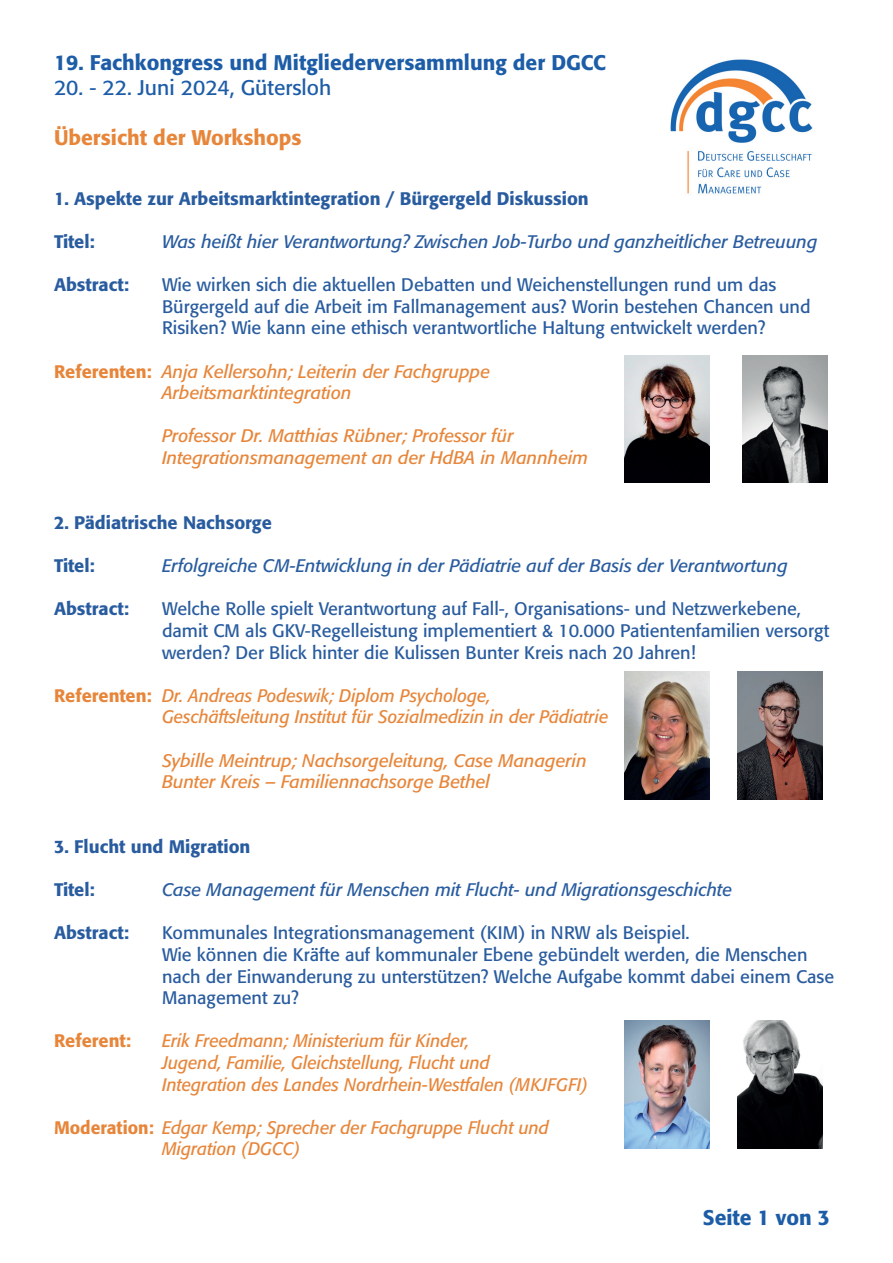
<style>
.page{position:relative;width:893px;height:1263px;background:#fff}
.page>*{position:absolute;margin:0;border:0;box-sizing:border-box;transform-origin:0 0}
.t1{font:500 21px "Formata";color:#1d5da7}
.t2{font:21px "Formata";color:#1d5da7}
.t3{font:500 21px "Formata";color:#e7863a}
.t4{font:18px/21.6px "Formata";color:#295c9f}
.t5{font:italic 18px/21.6px "Formata";color:#e7863a;scale:.96 1}
.t6{font:italic 18px/21.6px "Formata";color:#e7863a}
.t7{font:italic 18px "Formata";color:#295c9f}
.t8{font:500 18px "Formata";color:#295c9f}
.t9{font:500 18px "Formata";color:#e7863a}
.s1{font-weight:500;font-style:normal}
</style>
<div class="page">
<img style="left:670px;top:59px;width:143px;height:135px">
<img style="left:738px;top:1020px;width:85px;height:128px">
<img style="left:624px;top:1020px;width:85px;height:128px">
<img style="left:624px;top:355px;width:85px;height:128px">
<img style="left:738px;top:672px;width:85px;height:127px">
<img style="left:742px;top:355px;width:85px;height:128px">
<img style="left:624px;top:672px;width:85px;height:127px">
<p class="t1" style="left:54px;top:49px;width:553px">19. Fachkongress und Mitgliederversammlung der DGCC</p>
<p class="t2" style="left:54px;top:75px;width:279px">20. - 22. Juni 2024, Gütersloh</p>
<p class="t3" style="left:54px;top:125px;width:249px">Übersicht der Workshops</p>
<p class="t8" style="left:54px;top:187px;width:536px">1. Aspekte zur Arbeitsmarktintegration / Bürgergeld Diskussion</p>
<p class="t8" style="left:54px;top:231px;width:42px">Titel:</p>
<p class="t7" style="left:162px;top:231px;width:657px">Was heißt hier Verantwortung? Zwischen Job-Turbo und ganzheitlicher Betreuung</p>
<p class="t8" style="left:54px;top:274px;width:76px">Abstract:</p>
<p class="t4" style="left:162px;top:274px;width:650px">Wie wirken sich die aktuellen Debatten und Weichenstellungen rund um das<br>Bürgergeld auf die Arbeit im Fallmanagement aus? Worin bestehen Chancen und<br>Risiken? Wie kann eine ethisch verantwortliche Haltung entwickelt werden?</p>
<p class="t6" style="left:162px;top:361px;width:330px;text-indent:-108px"><span class="s1">Referenten:</span> Anja Kellersohn; Leiterin der Fachgruppe<br>Arbeitsmarktintegration</p>
<p class="t6" style="left:162px;top:425px;width:428px">Professor Dr. Matthias Rübner; Professor für<br>Integrationsmanagement an der HdBA in Mannheim</p>
<p class="t8" style="left:54px;top:511px;width:219px">2. Pädiatrische Nachsorge</p>
<p class="t8" style="left:54px;top:555px;width:42px">Titel:</p>
<p class="t7" style="left:162px;top:555px;width:627px">Erfolgreiche CM-Entwicklung in der Pädiatrie auf der Basis der Verantwortung</p>
<p class="t8" style="left:54px;top:598px;width:76px">Abstract:</p>
<p class="t4" style="left:162px;top:598px;width:669px">Welche Rolle spielt Verantwortung auf Fall-, Organisations- und Netzwerkebene, damit CM als GKV-Regelleistung implementiert &amp; 10.000 Patientenfamilien versorgt werden? Der Blick hinter die Kulissen Bunter Kreis nach 20 Jahren!</p>
<p class="t5" style="left:162px;top:685px;width:466px;text-indent:-108px"><span class="s1">Referenten:</span> Dr. Andreas Podeswik; Diplom Psychologe,<br>Geschäftsleitung Institut für Sozialmedizin in der Pädiatrie</p>
<p class="t6" style="left:162px;top:749px;width:426px">Sybille Meintrup; Nachsorgeleitung, Case Managerin<br>Bunter Kreis – Familiennachsorge Bethel</p>
<p class="t8" style="left:54px;top:835px;width:198px">3. Flucht und Migration</p>
<p class="t8" style="left:54px;top:879px;width:42px">Titel:</p>
<p class="t7" style="left:162px;top:879px;width:572px">Case Management für Menschen mit Flucht- und Migrationsgeschichte</p>
<p class="t8" style="left:54px;top:922px;width:76px">Abstract:</p>
<p class="t4" style="left:162px;top:922px;width:674px">Kommunales Integrationsmanagement (KIM) in NRW als Beispiel.<br>Wie können die Kräfte auf kommunaler Ebene gebündelt werden, die Menschen nach der Einwanderung zu unterstützen? Welche Aufgabe kommt dabei einem Case Management zu?</p>
<p class="t9" style="left:54px;top:1030px;width:79px">Referent:</p>
<p class="t5" style="left:162px;top:1030px;width:445px">Erik Freedmann; Ministerium für Kinder,<br>Jugend, Familie, Gleichstellung, Flucht und<br>Integration des Landes Nordrhein-Westfalen (MKJFGFI)</p>
<p class="t5" style="left:162px;top:1117px;width:405px;text-indent:-108px"><span class="s1">Moderation:</span> Edgar Kemp; Sprecher der Fachgruppe Flucht und<br>Migration (DGCC)</p>
<p class="t1" style="left:703px;top:1204px;width:129px">Seite 1 von 3</p>
</div>
